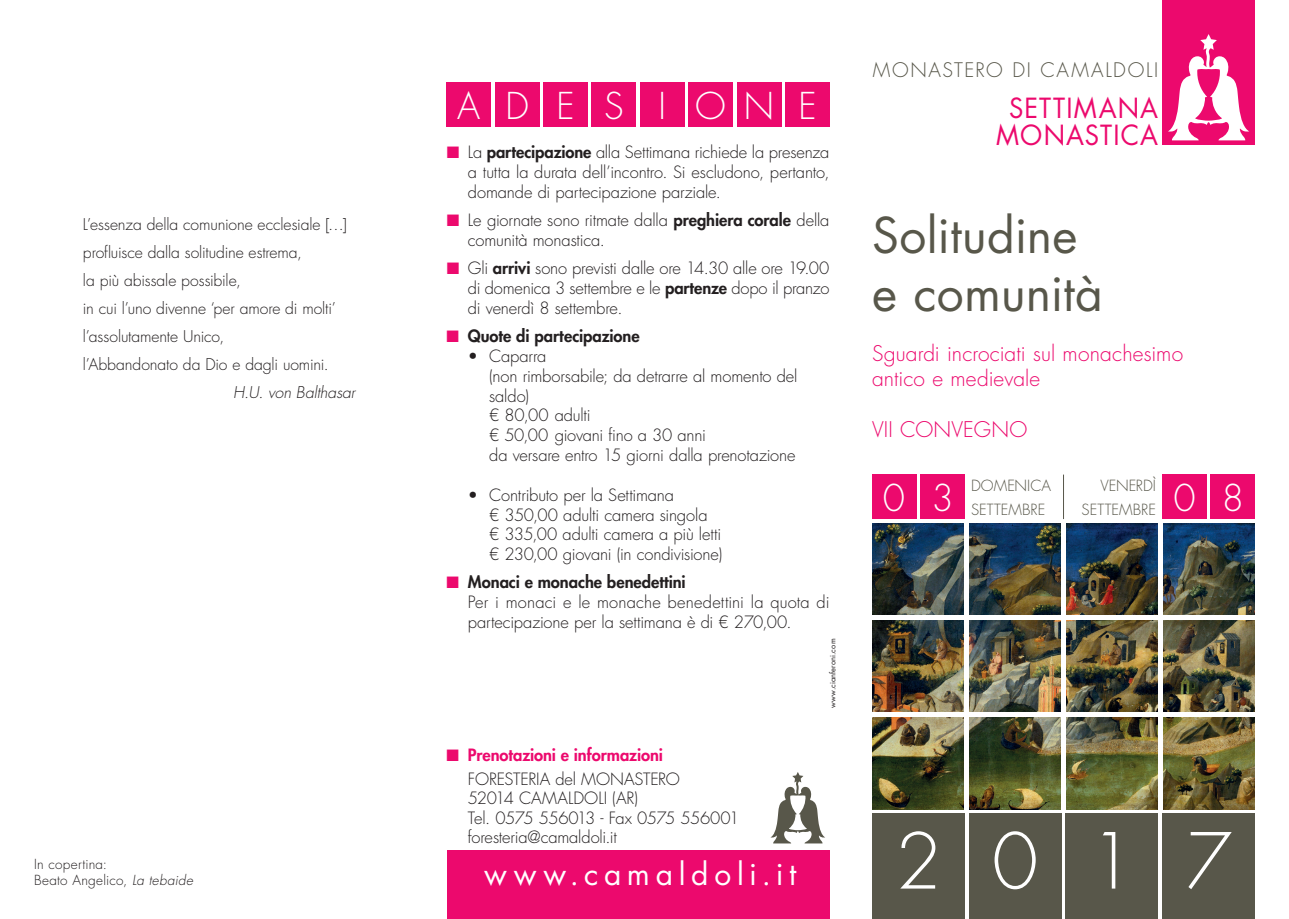
<style>
.page{position:relative;width:1289px;height:919px;background:#fff}
.page>*{position:absolute;margin:0;border:0;box-sizing:border-box;transform-origin:0 0}
.t1{font:300 75px "Futura";color:#fff}
.t2{font:48px/57.6px "Futura";letter-spacing:.005em;color:#58574a}
.t3{font:300 36px "Futura";letter-spacing:.73em;color:#fff}
.t4{font:30px "Futura";letter-spacing:.19em;color:#fff}
.t5{font:27px/27px "Futura";letter-spacing:.04em;color:#ec096d;text-align:center;scale:.95 1}
.t6{font:300 21px/25.2px "Futura";letter-spacing:.005em;color:#ec096d}
.t7{font:300 19.5px "Futura";letter-spacing:.08em;color:#58574a}
.t8{font:300 16.5px/19.8px "Futura";letter-spacing:-.01em;color:#231f20}
.t9{font:800 16.5px/23.7px "Futura";letter-spacing:-.005em;color:#ec096d}
.t10{font:800 16.5px "Futura";letter-spacing:-.005em;color:#231f20}
.t11{font:300 15.75px/28px "Futura";letter-spacing:-.005em;color:#231f20}
.t12{font:italic 300 15.75px "Futura";letter-spacing:-.005em;color:#231f20}
.t13{font:300 15px "Futura";color:#58574a}
.t14{font:300 13.5px/16.2px "Futura";letter-spacing:.02em;color:#231f20}
.t15{font:7.5px "Futura";letter-spacing:.02em;color:#231f20}
.s1{font-style:italic}
.s2{color:#ec096d}
.s3{font-weight:800}
.s4{font-weight:300;color:#231f20}
</style>
<div class="page">
<div style="left:1162px;top:0;width:92px;height:145px;background:#ec096d"></div>
<div style="left:872px;top:813px;width:92px;height:105px;background:#58574a"></div>
<img style="left:872px;top:523px;width:382px;height:286px">
<div style="left:1162px;top:475px;width:44px;height:44px;background:#ec096d"></div>
<div style="left:1210px;top:475px;width:44px;height:44px;background:#ec096d"></div>
<div style="left:920px;top:475px;width:44px;height:44px;background:#ec096d"></div>
<div style="left:872px;top:475px;width:44px;height:44px;background:#ec096d"></div>
<div style="left:968px;top:813px;width:93px;height:105px;background:#58574a"></div>
<div style="left:1065px;top:813px;width:93px;height:105px;background:#58574a"></div>
<div style="left:1162px;top:813px;width:92px;height:105px;background:#58574a"></div>
<svg style="left:1168px;top:34px;width:81px;height:106px"></svg>
<hr style="left:1063px;top:474px;width:1px;height:45px;background:#58574a">
<div style="left:446px;top:850px;width:383px;height:68px;background:#ec096d"></div>
<svg style="left:770px;top:772px;width:55px;height:71px"></svg>
<div style="left:737px;top:83px;width:44px;height:44px;background:#ec096d"></div>
<div style="left:785px;top:83px;width:44px;height:44px;background:#ec096d"></div>
<div style="left:640px;top:83px;width:44px;height:44px;background:#ec096d"></div>
<div style="left:543px;top:83px;width:44px;height:44px;background:#ec096d"></div>
<div style="left:688px;top:83px;width:44px;height:44px;background:#ec096d"></div>
<div style="left:592px;top:83px;width:44px;height:44px;background:#ec096d"></div>
<div style="left:495px;top:83px;width:44px;height:44px;background:#ec096d"></div>
<div style="left:446px;top:83px;width:45px;height:44px;background:#ec096d"></div>
<hr style="left:964px;top:523px;width:4px;height:286px;background:#fff">
<div style="left:1060px;top:523px;width:5px;height:286px;background:#fff"></div>
<hr style="left:1158px;top:523px;width:4px;height:286px;background:#fff">
<div style="left:872px;top:615px;width:382px;height:5px;background:#fff"></div>
<hr style="left:872px;top:712px;width:382px;height:4px;background:#fff">
<p class="t11" style="left:83px;top:211px;width:265px">L’essenza della comunione ecclesiale […] profluisce dalla solitudine estrema,<br>la più abissale possibile,<br>in cui l’uno divenne ‘per amore di molti’ l’assolutamente Unico,<br>l’Abbandonato da Dio e dagli uomini.</p>
<p class="t12" style="left:233px;top:383px;width:123px">H.U. von Balthasar</p>
<p class="t14" style="left:34px;top:856px;width:160px">In copertina:<br>Beato Angelico, <span class="s1">La tebaide</span></p>
<h3 class="t3" style="left:457px;top:83px;width:361px">ADES IONE</h3>
<p class="t8" style="left:468px;top:143px;width:363px;text-align:justify;text-indent:-21px"><span class="s2">■</span> La <span class="s3">partecipazione</span> alla Settimana richiede la presenza a tutta la durata dell’incontro. Si escludono, pertanto, domande di partecipazione parziale.</p>
<p class="t8" style="left:468px;top:211px;width:363px;text-indent:-21px"><span class="s2">■</span> Le giornate sono ritmate dalla <span class="s3">preghiera corale</span> della comunità monastica.</p>
<p class="t8" style="left:468px;top:259px;width:363px;text-align:justify;text-indent:-21px"><span class="s2">■</span> Gli <span class="s3">arrivi</span> sono previsti dalle ore 14.30 alle ore 19.00 di domenica 3 settembre e le <span class="s3">partenze</span> dopo il pranzo di venerdì 8 settembre.</p>
<p class="t10" style="left:446px;top:325px;width:195px"><span class="s2">■</span> Quote di partecipazione</p>
<p class="t8" style="left:489px;top:346px;width:310px;text-indent:-21px">• Caparra<br>(non rimborsabile; da detrarre al momento del saldo)<br>€ 80,00 adulti<br>€ 50,00 giovani fino a 30 anni<br>da versare entro 15 giorni dalla prenotazione</p>
<p class="t8" style="left:489px;top:485px;width:235px;text-indent:-21px">• Contributo per la Settimana<br>€ 350,00 adulti camera singola<br>€ 335,00 adulti camera a più letti € 230,00 giovani (in condivisione)</p>
<p class="t8" style="left:468px;top:573px;width:363px;text-indent:-21px"><span class="s2">■</span> <span class="s3">Monaci e monache benedettini<br></span>Per i monaci e le monache benedettini la quota di partecipazione per la settimana è di € 270,00.</p>
<p class="t9" style="left:468px;top:743px;width:214px;text-indent:-21px">■ Prenotazioni e informazioni<br><span class="s4">FORESTERIA del MONASTERO</span></p>
<p class="t8" style="left:468px;top:789px;width:273px">52014 CAMALDOLI (AR)<br>Tel. 0575 556013 - Fax 0575 556001 foresteria@camaldoli.it</p>
<h3 class="t4" style="left:484px;top:854px;width:313px">www.camaldoli.it</h3>
<p class="t15" style="left:827px;top:707px;width:71px;rotate:-90deg">www.cianferoni.com</p>
<p class="t7" style="left:872px;top:58px;width:287px">MONASTERO DI CAMALDOLI</p>
<h3 class="t5" style="left:996px;top:94px;width:172px">SETTIMANA<br>MONASTICA</h3>
<h2 class="t2" style="left:872px;top:207px;width:232px">Solitudine e comunità</h2>
<p class="t6" style="left:872px;top:341px;width:312px">Sguardi incrociati sul monachesimo antico e medievale</p>
<p class="t6" style="left:872px;top:417px;width:157px">VII CONVEGNO</p>
<h3 class="t3" style="left:883px;top:475px;width:72px">0 3</h3>
<p class="t13" style="left:971px;top:476px;width:82px">DOMENICA</p>
<p class="t13" style="left:1100px;top:476px;width:57px">VENERDÌ</p>
<p class="t13" style="left:971px;top:500px;width:76px">SETTEMBRE</p>
<p class="t13" style="left:1081px;top:500px;width:76px">SETTEMBRE</p>
<h3 class="t3" style="left:1173px;top:475px;width:24px">0</h3>
<h3 class="t3" style="left:1221px;top:475px;width:24px">8</h3>
<h1 class="t1" style="left:895px;top:815px;width:48px">2</h1>
<h1 class="t1" style="left:991px;top:815px;width:241px">017</h1>
</div>
